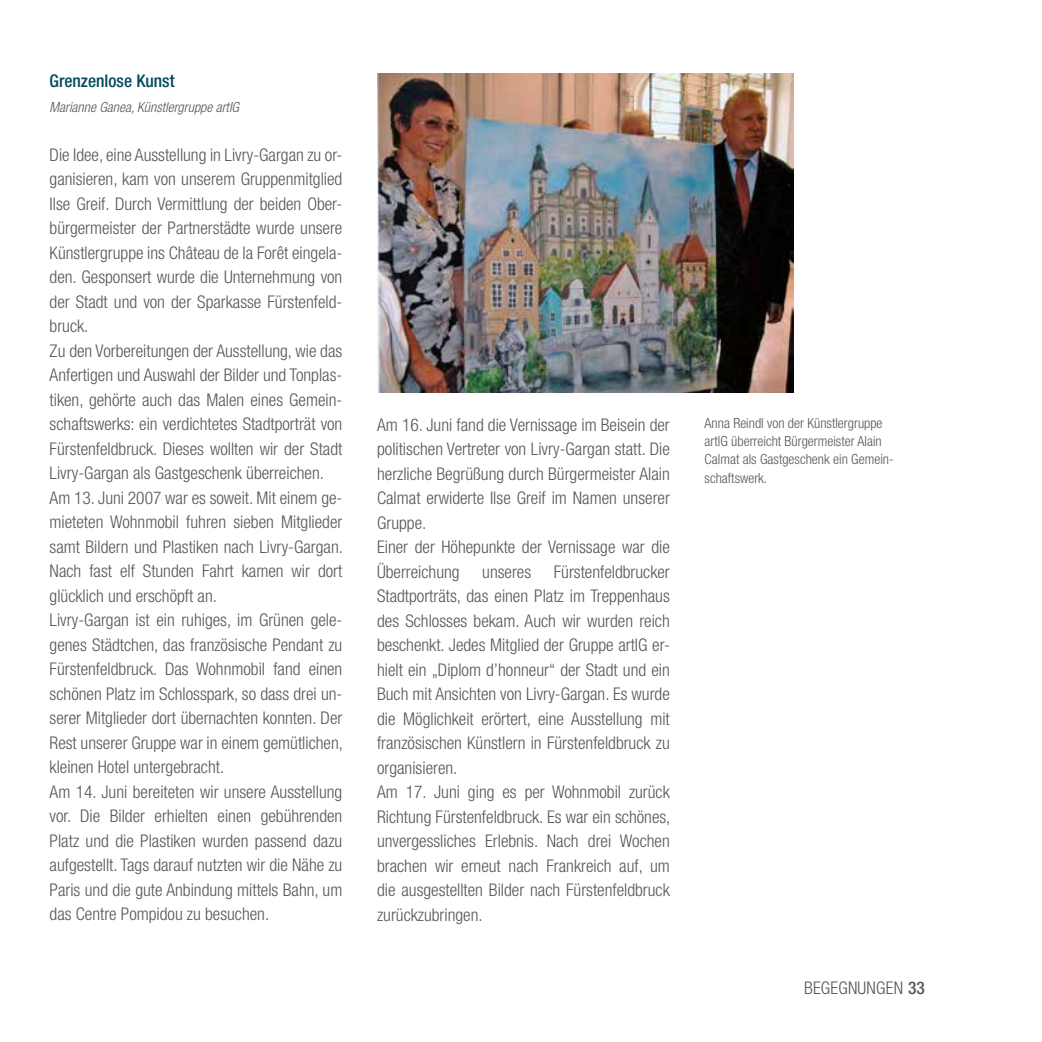
<style>
.page{position:relative;width:1042px;height:1042px;background:#fff}
.page>*{position:absolute;margin:0;border:0;box-sizing:border-box;transform-origin:0 0}
.t1{font:300 condensed 17.5px/24.5px "Helvetica Neue";color:#575756}
.t2{font:500 condensed 17.5px "Helvetica Neue";color:#00495e}
.t3{font:300 condensed 14px/18.4px "Helvetica Neue";color:#575756}
.t4{font:italic 300 condensed 14px "Helvetica Neue";color:#575756}
.s1{font-weight:500}
</style>
<div class="page">
<img style="left:377px;top:74px;width:416px;height:318px">
<p class="t2" style="left:50px;top:71px;width:126px">Grenzenlose Kunst</p>
<p class="t4" style="left:50px;top:99px;width:191px">Marianne Ganea, Künstlergruppe artIG</p>
<p class="t1" style="left:50px;top:142px;width:295px">Die Idee, eine Ausstellung in Livry-Gargan zu or&shy;ganisieren, kam von unserem Gruppenmitglied Ilse Greif. Durch Vermittlung der beiden Ober&shy;bürgermeister der Partnerstädte wurde unsere Künstlergruppe ins Château de la Forêt eingela&shy;den. Gesponsert wurde die Unternehmung von der Stadt und von der Sparkasse Fürstenfeld&shy;bruck.<br>Zu den Vorbereitungen der Ausstellung, wie das Anfertigen und Auswahl der Bilder und Tonplas&shy;tiken, gehörte auch das Malen eines Gemein&shy;schaftswerks: ein verdichtetes Stadtporträt von Fürstenfeldbruck. Dieses wollten wir der Stadt Livry-Gargan als Gastgeschenk überreichen.<br>Am 13. Juni 2007 war es soweit. Mit einem ge&shy;mieteten Wohnmobil fuhren sieben Mitglieder samt Bildern und Plastiken nach Livry-Gargan.<br>Nach fast elf Stunden Fahrt kamen wir dort glücklich und erschöpft an.<br>Livry-Gargan ist ein ruhiges, im Grünen gele&shy;genes Städtchen, das französische Pendant zu Fürstenfeldbruck. Das Wohnmobil fand einen schönen Platz im Schlosspark, so dass drei un&shy;serer Mitglieder dort übernachten konnten. Der Rest unserer Gruppe war in einem gemütlichen, kleinen Hotel untergebracht.<br>Am 14. Juni bereiteten wir unsere Ausstellung vor. Die Bilder erhielten einen gebührenden Platz und die Plastiken wurden passend dazu aufgestellt. Tags darauf nutzten wir die Nähe zu Paris und die gute Anbindung mittels Bahn, um das Centre Pompidou zu besuchen.</p>
<p class="t1" style="left:377px;top:412px;width:294px">Am 16. Juni fand die Vernissage im Beisein der politischen Vertreter von Livry-Gargan statt. Die herzliche Begrüßung durch Bürgermeister Alain Calmat erwiderte Ilse Greif im Namen unserer Gruppe.<br>Einer der Höhepunkte der Vernissage war die Überreichung</p>
<p class="t1" style="left:377px;top:559px;width:295px;text-indent:177px">Fürstenfeldbrucker Stadtporträts, das einen Platz im Treppenhaus des Schlosses bekam. Auch wir wurden reich beschenkt. Jedes Mitglied der Gruppe artIG er&shy;hielt ein „Diplom d’honneur“ der Stadt und ein Buch mit Ansichten von Livry-Gargan. Es wurde die Möglichkeit erörtert, eine Ausstellung mit französischen Künstlern in Fürstenfeldbruck zu organisieren.<br>Am 17. Juni ging es per Wohnmobil zurück Richtung Fürstenfeldbruck. Es war ein schönes, unvergessliches Erlebnis. Nach drei Wochen brachen wir erneut nach Frankreich auf, um die ausgestellten Bilder nach Fürstenfeldbruck zurückzubringen.</p>
<p class="t1" style="left:482px;top:559px;width:50px">unseres</p>
<p class="t3" style="left:704px;top:413px;width:191px">Anna Reindl von der Künstlergruppe artlG überreicht Bürgermeister Alain<br>Calmat als Gastgeschenk ein Gemein&shy;schaftswerk.</p>
<p class="t1" style="left:804px;top:975px;width:122px">BEGEGNUNGEN <span class="s1">33</span></p>
</div>
